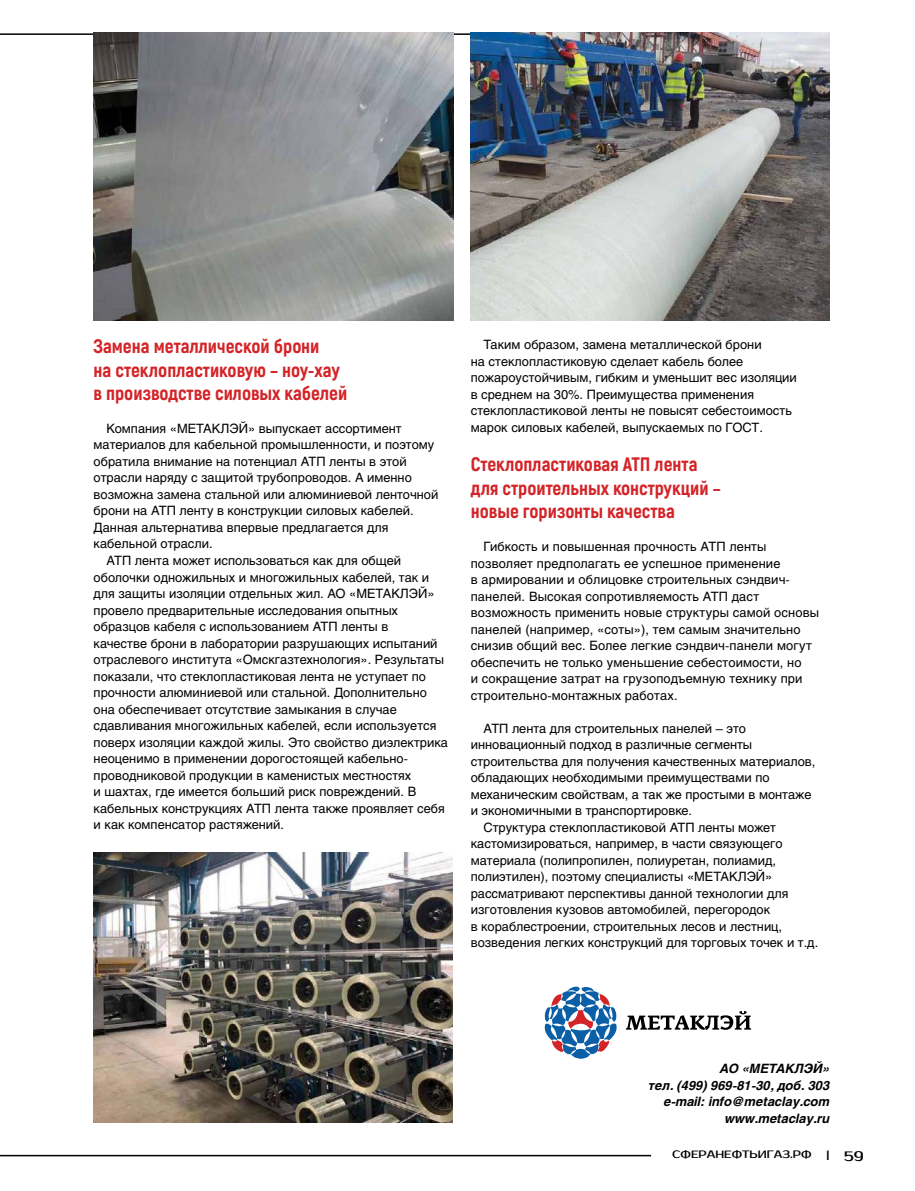
<style>
.page{position:relative;width:915px;height:1191px;background:#fff}
.page>*{position:absolute;margin:0;border:0;box-sizing:border-box;transform-origin:0 0}
.t1{font:800 19.5px/23.4px "Akrobat";color:#d32428}
.t2{font:13.5px "Prosto";color:#000}
.t3{font:12.75px/16.5px "Helios";color:#000}
.t4{font:italic 700 12.75px/16.5px "Helios";color:#000;text-align:right}
.t5{font:10.5px "Prosto";color:#000}
</style>
<div class="page">
<hr style="left:0;top:1154px;width:651px;height:2px;background:#000">
<hr style="left:0;top:33px;width:757px;height:2px;background:#000">
<img style="left:94px;top:32px;width:359px;height:288px">
<img style="left:94px;top:852px;width:358px;height:271px">
<img style="left:470px;top:32px;width:359px;height:288px">
<svg style="left:544px;top:986px;width:73px;height:72px"></svg>
<svg style="left:625px;top:1011px;width:125px;height:19px"></svg>
<h1 class="t1" style="left:94px;top:334px;width:255px">Замена металлической брони<br>на стеклопластиковую – ноу-хау в производстве силовых кабелей</h1>
<p class="t3" style="left:106px;top:420px;width:297px">Компания «МЕТАКЛЭЙ» выпускает ассортимент</p>
<p class="t3" style="left:94px;top:436px;width:342px">материалов для кабельной промышленности, и поэтому</p>
<p class="t3" style="left:94px;top:453px;width:314px">обратила внимание на потенциал АТП ленты в этой</p>
<p class="t3" style="left:94px;top:469px;width:319px">отрасли наряду с защитой трубопроводов. А именно</p>
<p class="t3" style="left:94px;top:486px;width:346px">возможна замена стальной или алюминиевой ленточной</p>
<p class="t3" style="left:94px;top:502px;width:321px">брони на АТП ленту в конструкции силовых кабелей.</p>
<p class="t3" style="left:94px;top:519px;width:296px">Данная альтернатива впервые предлагается для</p>
<p class="t3" style="left:94px;top:535px;width:120px">кабельной отрасли.</p>
<p class="t3" style="left:106px;top:552px;width:296px">АТП лента может использоваться как для общей</p>
<p class="t3" style="left:94px;top:568px;width:337px">оболочки одножильных и многожильных кабелей, так и</p>
<p class="t3" style="left:94px;top:585px;width:342px">для защиты изоляции отдельных жил. АО «МЕТАКЛЭЙ»</p>
<p class="t3" style="left:94px;top:601px;width:306px">провело предварительные исследования опытных</p>
<p class="t3" style="left:94px;top:618px;width:296px">образцов кабеля с использованием АТП ленты в</p>
<p class="t3" style="left:94px;top:634px;width:345px">качестве брони в лаборатории разрушающих испытаний</p>
<p class="t3" style="left:94px;top:651px;width:352px">отраслевого института «Омскгазтехнология». Результаты</p>
<p class="t3" style="left:94px;top:667px;width:334px">показали, что стеклопластиковая лента не уступает по</p>
<p class="t3" style="left:94px;top:684px;width:335px">прочности алюминиевой или стальной. Дополнительно</p>
<p class="t3" style="left:94px;top:700px;width:304px">она обеспечивает отсутствие замыкания в случае</p>
<p class="t3" style="left:94px;top:717px;width:344px">сдавливания многожильных кабелей, если используется</p>
<p class="t3" style="left:94px;top:733px;width:356px">поверх изоляции каждой жилы. Это свойство диэлектрика</p>
<p class="t3" style="left:94px;top:750px;width:316px">неоценимо в применении дорогостоящей кабельно-</p>
<p class="t3" style="left:94px;top:766px;width:319px">проводниковой продукции в каменистых местностях</p>
<p class="t3" style="left:94px;top:783px;width:324px">и шахтах, где имеется больший риск повреждений. В</p>
<p class="t3" style="left:94px;top:799px;width:352px">кабельных конструкциях АТП лента также проявляет себя</p>
<p class="t3" style="left:94px;top:816px;width:192px">и как компенсатор растяжений.</p>
<p class="t3" style="left:470px;top:336px;width:327px;text-indent:13px">Таким образом, замена металлической брони<br>на стеклопластиковую сделает кабель более пожароустойчивым, гибким и уменьшит вес изоляции в среднем на 30%. Преимущества применения стеклопластиковой ленты не повысят себестоимость марок силовых кабелей, выпускаемых по ГОСТ.</p>
<h1 class="t1" style="left:470px;top:452px;width:251px">Стеклопластиковая АТП лента для строительных конструкций – новые горизонты качества</h1>
<p class="t3" style="left:470px;top:538px;width:350px;text-indent:13px">Гибкость и повышенная прочность АТП ленты позволяет предполагать ее успешное применение<br>в армировании и облицовке строительных сэндвич&shy;панелей. Высокая сопротивляемость АТП даст возможность применить новые структуры самой основы панелей (например, «соты»), тем самым значительно снизив общий вес. Более легкие сэндвич-панели могут обеспечить не только уменьшение себестоимости, но<br>и сокращение затрат на грузоподъемную технику при строительно-монтажных работах.</p>
<p class="t3" style="left:483px;top:719px;width:264px">АТП лента для строительных панелей – это</p>
<p class="t3" style="left:470px;top:736px;width:283px">инновационный подход в различные сегменты</p>
<p class="t3" style="left:470px;top:752px;width:346px">строительства для получения качественных материалов,</p>
<p class="t3" style="left:470px;top:769px;width:300px">обладающих необходимыми преимуществами по</p>
<p class="t3" style="left:470px;top:785px;width:342px">механическим свойствам, а так же простыми в монтаже</p>
<p class="t3" style="left:470px;top:802px;width:223px">и экономичными в транспортировке.</p>
<p class="t3" style="left:483px;top:818px;width:294px">Структура стеклопластиковой АТП ленты может</p>
<p class="t3" style="left:470px;top:835px;width:313px">кастомизироваться, например, в части связующего</p>
<p class="t3" style="left:470px;top:851px;width:306px">материала (полипропилен, полиуретан, полиамид,</p>
<p class="t3" style="left:470px;top:868px;width:303px">полиэтилен), поэтому специалисты «МЕТАКЛЭЙ»</p>
<p class="t3" style="left:470px;top:884px;width:319px">рассматривают перспективы данной технологии для</p>
<p class="t3" style="left:470px;top:901px;width:301px">изготовления кузовов автомобилей, перегородок</p>
<p class="t3" style="left:470px;top:917px;width:313px">в кораблестроении, строительных лесов и лестниц,</p>
<p class="t3" style="left:470px;top:934px;width:349px">возведения легких конструкций для торговых точек и т.д.</p>
<p class="t4" style="left:648px;top:1060px;width:183px">АО «МЕТАКЛЭЙ»<br>тел. (499) 969-81-30, доб. 303 e-mail: info@metaclay.com www.metaclay.ru</p>
<p class="t5" style="left:672px;top:1148px;width:141px">СФЕРАНЕФТЬИГАЗ.РФ</p>
<p class="t2" style="left:826px;top:1148px;width:39px"><sup>|</sup> 59</p>
</div>
